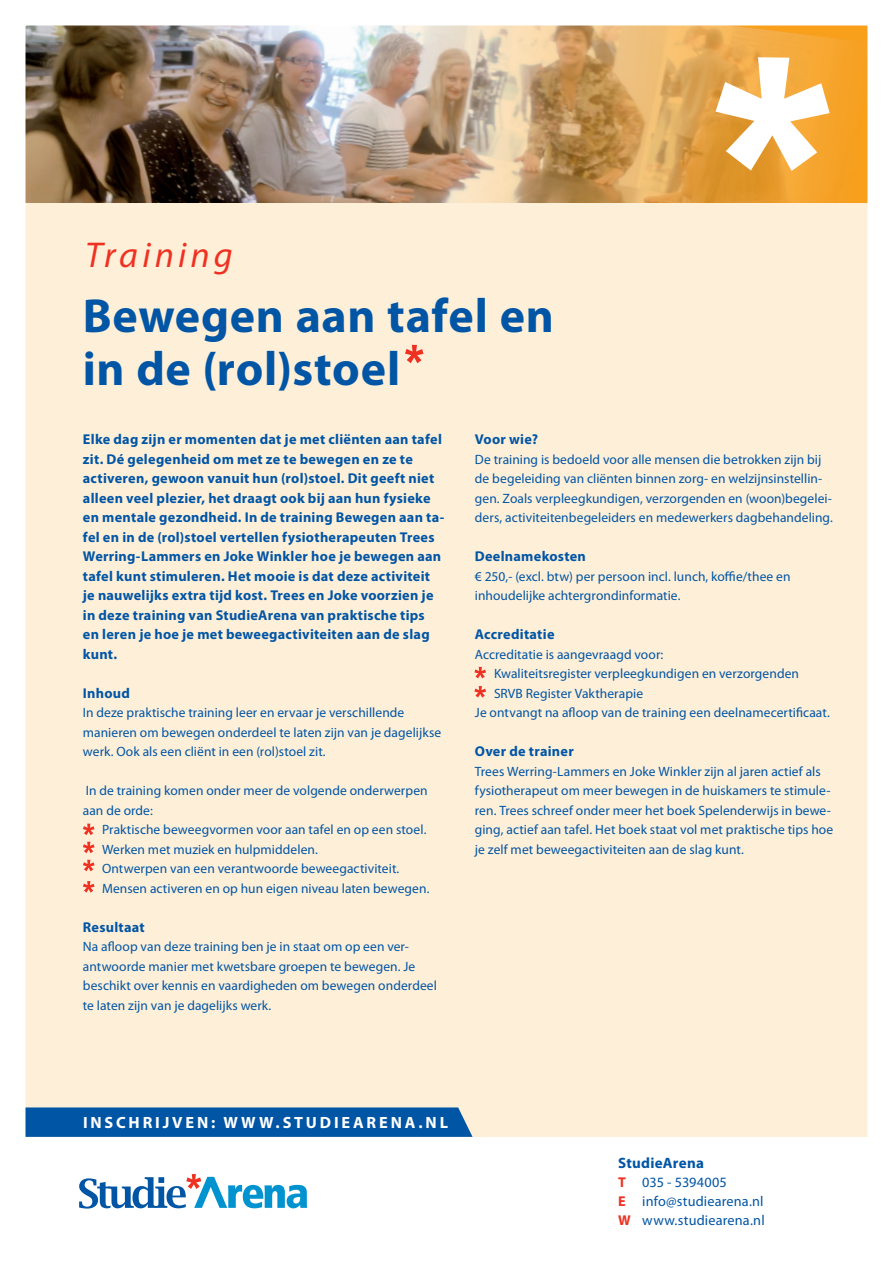
<style>
.page{position:relative;width:893px;height:1263px;background:#fff}
.page>*{position:absolute;margin:0;border:0;box-sizing:border-box;transform-origin:0 0}
.t1{font:700 48px/52.5px "Myriad Pro";letter-spacing:.015em;color:#0155a5}
.t2{font:italic 36px "Myriad Pro";letter-spacing:.115em;color:#ef3122}
.t3{font:700 16.35px "Myriad Pro";letter-spacing:.175em;color:#fff}
.t4{font:700 15px "Myriad Pro";letter-spacing:.015em;color:#0155a5}
.t5{font:700 14.25px/19.5px "Myriad Pro";letter-spacing:.02em;color:#0155a5}
.t6{font:14.25px/18.8px "Myriad Pro";letter-spacing:.01em;color:#0155a5}
.t7{font:13.5px/19.5px "Myriad Pro";letter-spacing:.005em;color:#0155a5}
.s1{font-weight:700;color:#ef3122}
</style>
<div class="page">
<div style="left:0;top:203px;width:880px;height:934px;background:#feefd8"></div>
<svg style="left:79px;top:1174px;width:228px;height:34px"></svg>
<svg style="left:83px;top:881px;width:11px;height:12px"></svg>
<svg style="left:83px;top:842px;width:11px;height:11px"></svg>
<svg style="left:83px;top:860px;width:11px;height:11px"></svg>
<svg style="left:83px;top:824px;width:11px;height:11px"></svg>
<svg style="left:405px;top:345px;width:18px;height:18px"></svg>
<svg style="left:474px;top:686px;width:12px;height:12px"></svg>
<svg style="left:474px;top:667px;width:12px;height:11px"></svg>
<img style="left:27px;top:27px;width:839px;height:175px">
<svg style="left:27px;top:1107px;width:445px;height:30px;background:#095aa6"></svg>
<div style="left:0;top:0;width:893px;height:1263px;border:26px solid #fff"></div>
<svg style="left:716px;top:57px;width:114px;height:114px"></svg>
<h2 class="t2" style="left:85px;top:236px;width:149px">Training</h2>
<h1 class="t1" style="left:83px;top:290px;width:473px">Bewegen aan tafel en in de (rol)stoel</h1>
<p class="t5" style="left:83px;top:430px;width:363px">Elke dag zijn er momenten dat je met cliënten aan tafel zit. Dé gelegenheid om met ze te bewegen en ze te activeren, gewoon vanuit hun (rol)stoel. Dit geeft niet alleen veel plezier, het draagt ook bij aan hun fysieke en mentale gezondheid. In de training Bewegen aan ta&shy;fel en in de (rol)stoel vertellen fysiotherapeuten Trees Werring-Lammers en Joke Winkler hoe je bewegen aan tafel kunt stimuleren. Het mooie is dat deze activiteit je nauwelijks extra tijd kost. Trees en Joke voorzien je in deze training van StudieArena van praktische tips en leren je hoe je met beweegactiviteiten aan de slag kunt.</p>
<p class="t5" style="left:83px;top:683px;width:49px">Inhoud</p>
<p class="t7" style="left:83px;top:703px;width:360px">In deze praktische training leer en ervaar je verschillende manieren om bewegen onderdeel te laten zijn van je dagelijkse werk. Ook als een cliënt in een (rol)stoel zit.</p>
<p class="t7" style="left:83px;top:781px;width:346px">In de training komen onder meer de volgende onderwerpen aan de orde:</p>
<p class="t7" style="left:102px;top:820px;width:329px">Praktische beweegvormen voor aan tafel en op een stoel.<br>Werken met muziek en hulpmiddelen.<br>Ontwerpen van een verantwoorde beweegactiviteit.<br>Mensen activeren en op hun eigen niveau laten bewegen.</p>
<p class="t5" style="left:83px;top:917px;width:63px">Resultaat</p>
<p class="t7" style="left:83px;top:937px;width:356px">Na afloop van deze training ben je in staat om op een ver&shy;antwoorde manier met kwetsbare groepen te bewegen. Je beschikt over kennis en vaardigheden om bewegen onderdeel te laten zijn van je dagelijks werk.</p>
<p class="t5" style="left:475px;top:430px;width:65px">Voor wie?</p>
<p class="t7" style="left:475px;top:449px;width:360px">De training is bedoeld voor alle mensen die betrokken zijn bij de begeleiding van cliënten binnen zorg- en welzijnsinstellin&shy;gen. Zoals verpleegkundigen, verzorgenden en (woon)begelei&shy;ders, activiteitenbegeleiders en medewerkers dagbehandeling.</p>
<p class="t5" style="left:475px;top:547px;width:113px">Deelnamekosten</p>
<p class="t7" style="left:475px;top:566px;width:317px">€ 250,- (excl. btw) per persoon incl. lunch, koffie/thee en inhoudelijke achtergrondinformatie.</p>
<p class="t5" style="left:475px;top:625px;width:81px">Accreditatie</p>
<p class="t7" style="left:475px;top:644px;width:190px">Accreditatie is aangevraagd voor:</p>
<p class="t7" style="left:494px;top:664px;width:306px">Kwaliteitsregister verpleegkundigen en verzorgenden</p>
<p class="t7" style="left:494px;top:683px;width:151px">SRVB Register Vaktherapie</p>
<p class="t7" style="left:475px;top:703px;width:356px">Je ontvangt na afloop van de training een deelnamecertificaat.</p>
<p class="t5" style="left:475px;top:742px;width:100px">Over de trainer</p>
<p class="t7" style="left:475px;top:761px;width:360px">Trees Werring-Lammers en Joke Winkler zijn al jaren actief als fysiotherapeut om meer bewegen in de huiskamers te stimule&shy;ren. Trees schreef onder meer het boek Spelenderwijs in bewe&shy;ging, actief aan tafel. Het boek staat vol met praktische tips hoe je zelf met beweegactiviteiten aan de slag kunt.</p>
<p class="t3" style="left:83px;top:1113px;width:366px">INSCHRIJVEN: WWW.STUDIEARENA.NL</p>
<p class="t4" style="left:618px;top:1155px;width:87px">StudieArena</p>
<p class="t6" style="left:618px;top:1173px;width:148px"><span class="s1">T</span> 035 - 5394005<br><span class="s1">E</span> info@studiearena.nl<br><span class="s1">W</span> www.studiearena.nl</p>
</div>
